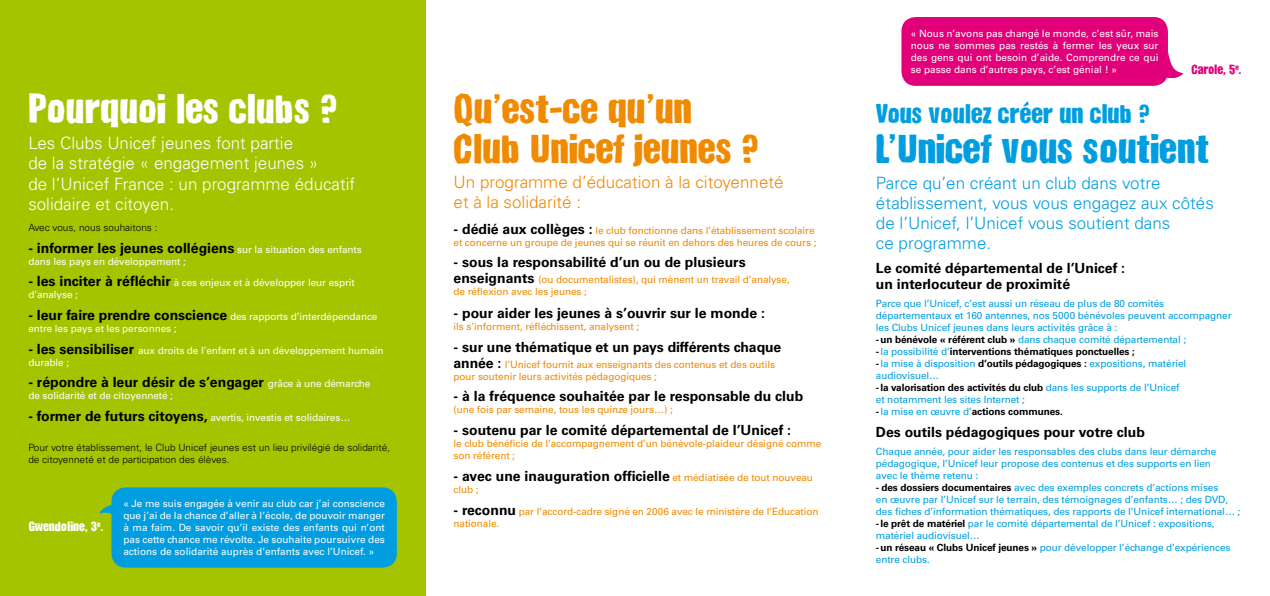
<style>
.page{position:relative;width:1270px;height:596px;background:#fff}
.page>*{position:absolute;margin:0;border:0;box-sizing:border-box;transform-origin:0 0}
.t1{font:40px/40px "Unicef Cutout";color:#f08a00}
.t2{font:40px "Unicef Cutout";color:#009ee0}
.t3{font:40px "Unicef Cutout";color:#fff}
.t4{font:26px "Unicef Cutout";color:#009ee0}
.t5{font:300 17px/20.4px "Univers";color:#fff}
.t6{font:300 17px/20px "Univers";color:#009ee0}
.t7{font:300 17px/20px "Univers";color:#f08a00}
.t8{font:700 14px/16px "Univers";color:#000}
.t9{font:13px "Unicef Cutout";color:#fff}
.t10{font:13px "Unicef Cutout";color:#e2007a}
.t11{font:10px/12px "Univers";letter-spacing:-.01em;color:#009ee0}
.t12{font:10px/12px "Univers";letter-spacing:-.01em;color:#fff}
.t13{font:10px/12px "Univers";letter-spacing:-.01em;color:#f08a00}
.t14{font:300 10px/12px "Univers";color:#000}
.s1{font-weight:400;font-size:10px;color:#fff}
.s2{font-weight:700;font-size:14px;color:#000}
.s3{font-weight:400;font-size:10px;color:#f08a00}
.s4{font-weight:700;color:#000}
</style>
<div class="page">
<div style="left:0;top:0;width:425px;height:595px;background:#a4c400"></div>
<svg style="left:99px;top:505px;width:12px;height:9px"></svg>
<div style="left:111px;top:487px;width:286px;height:80px;background:#009ee0;border-radius:14px"></div>
<svg style="left:1167px;top:52px;width:16px;height:27px"></svg>
<div style="left:901px;top:17px;width:267px;height:69px;background:#e2007a;border-radius:14px"></div>
<h1 class="t3" style="left:28px;top:85px;width:312px">Pourquoi les clubs ?</h1>
<h3 class="t5" style="left:28px;top:133px;width:328px">Les Clubs Unicef jeunes font partie<br>de la stratégie « engagement jeunes »<br>de l’Unicef France : un programme éducatif solidaire et citoyen.</h3>
<p class="t14" style="left:28px;top:221px;width:131px">Avec vous, nous souhaitons :</p>
<h3 class="t8" style="left:28px;top:239px;width:335px">- informer les jeunes collégiens <span class="s1">sur la situation des enfants</span></h3>
<p class="t12" style="left:28px;top:255px;width:159px">dans les pays en développement ;</p>
<p class="t12" style="left:28px;top:276px;width:328px"><span class="s2">- les inciter à réfléchir</span> à ces enjeux et à développer leur esprit d’analyse ;</p>
<p class="t12" style="left:28px;top:310px;width:351px"><span class="s2">- leur faire prendre conscience</span> des rapports d’interdépendance entre les pays et les personnes ;</p>
<p class="t12" style="left:28px;top:344px;width:357px"><span class="s2">- les sensibiliser</span> aux droits de l’enfant et à un développement humain durable ;</p>
<h3 class="t8" style="left:28px;top:374px;width:344px">- répondre à leur désir de s’engager <span class="s1">grâce à une démarche</span></h3>
<p class="t12" style="left:28px;top:389px;width:146px">de solidarité et de citoyenneté ;</p>
<p class="t12" style="left:28px;top:411px;width:323px"><span class="s2">- former de futurs citoyens,</span> avertis, investis et solidaires…</p>
<p class="t14" style="left:28px;top:441px;width:363px">Pour votre établissement, le Club Unicef jeunes est un lieu privilégié de solidarité, de citoyenneté et de participation des élèves.</p>
<h3 class="t9" style="left:29px;top:518px;width:76px">Gwendoline, 3<sup>e</sup>.</h3>
<p class="t12" style="left:123px;top:497px;width:263px;text-align:justify">« Je me suis engagée à venir au club car j’ai conscience que j’ai de la chance d’aller à l’école, de pouvoir manger à ma faim. De savoir qu’il existe des enfants qui n’ont pas cette chance me révolte. Je souhaite poursuivre des actions de solidarité auprès d’enfants avec l’Unicef. »</p>
<h1 class="t1" style="left:454px;top:87px;width:308px">Qu’est-ce qu’un<br>Club Unicef jeunes ?</h1>
<h3 class="t7" style="left:454px;top:172px;width:331px">Un programme d’éducation à la citoyenneté et à la solidarité :</h3>
<p class="t13" style="left:454px;top:224px;width:364px"><span class="s2">- dédié aux collèges :</span> le club fonctionne dans l’établissement scolaire et concerne un groupe de jeunes qui se réunit en dehors des heures de cours ;</p>
<h3 class="t8" style="left:454px;top:254px;width:294px">- sous la responsabilité d’un ou de plusieurs</h3>
<p class="t13" style="left:454px;top:274px;width:338px"><span class="s2">enseignants</span> (ou documentalistes), qui mènent un travail d’analyse, de réflexion avec les jeunes ;</p>
<h3 class="t8" style="left:454px;top:305px;width:313px">- pour aider les jeunes à s’ouvrir sur le monde :</h3>
<p class="t13" style="left:454px;top:320px;width:187px">ils s’informent, réfléchissent, analysent ;</p>
<h3 class="t8" style="left:454px;top:338px;width:329px">- sur une thématique et un pays différents chaque</h3>
<p class="t13" style="left:454px;top:358px;width:323px"><span class="s2">année :</span> l’Unicef fournit aux enseignants des contenus et des outils pour soutenir leurs activités pédagogiques ;</p>
<h3 class="t8" style="left:454px;top:388px;width:351px">- à la fréquence souhaitée par le responsable du club</h3>
<p class="t13" style="left:454px;top:403px;width:221px">(une fois par semaine, tous les quinze jours…) ;</p>
<h3 class="t8" style="left:454px;top:422px;width:339px">- soutenu par le comité départemental de l’Unicef :</h3>
<p class="t13" style="left:454px;top:437px;width:369px">le club bénéficie de l’accompagnement d’un bénévole-plaideur désigné comme son référent ;</p>
<h3 class="t8" style="left:454px;top:467px;width:361px">- avec une inauguration officielle <span class="s3">et médiatisée de tout nouveau</span></h3>
<p class="t13" style="left:454px;top:483px;width:27px">club ;</p>
<p class="t13" style="left:454px;top:504px;width:366px"><span class="s2">- reconnu</span> par l’accord-cadre signé en 2006 avec le ministère de l’Education nationale.</p>
<p class="t12" style="left:911px;top:28px;width:249px;text-align:justify">« Nous n’avons pas changé le monde, c’est sûr, mais nous ne sommes pas restés à fermer les yeux sur des gens qui ont besoin d’aide. Comprendre ce qui se passe dans d’autres pays, c’est génial ! »</p>
<h3 class="t10" style="left:1191px;top:62px;width:52px">Carole, 5<sup>e</sup>.</h3>
<h2 class="t4" style="left:876px;top:98px;width:277px">Vous voulez créer un club ?</h2>
<h1 class="t2" style="left:876px;top:125px;width:335px">L’Unicef vous soutient</h1>
<h3 class="t6" style="left:876px;top:172px;width:339px">Parce qu’en créant un club dans votre établissement, vous vous engagez aux côtés de l’Unicef, l’Unicef vous soutient dans<br>ce programme.</h3>
<h3 class="t8" style="left:876px;top:260px;width:251px">Le comité départemental de l’Unicef : un interlocuteur de proximité</h3>
<p class="t11" style="left:876px;top:297px;width:357px">Parce que l’Unicef, c’est aussi un réseau de plus de 80 comités départementaux et 160 antennes, nos 5000 bénévoles peuvent accompagner les Clubs Unicef jeunes dans leurs activités grâce à :<br><span class="s4">-un bénévole « référent club »</span> dans chaque comité départemental ;<br><span class="s4">-</span>la possibilité d’<span class="s4">interventions thématiques ponctuelles ;<br>-</span>la mise à disposition <span class="s4">d’outils pédagogiques :</span> expositions, matériel audiovisuel…<br><span class="s4">-la valorisation des activités du club</span> dans les supports de l’Unicef<br>et notamment les sites Internet ;<br><span class="s4">-</span>la mise en œuvre d’<span class="s4">actions communes.</span></p>
<h3 class="t8" style="left:876px;top:424px;width:270px">Des outils pédagogiques pour votre club</h3>
<p class="t11" style="left:876px;top:445px;width:342px">Chaque année, pour aider les responsables des clubs dans leur démarche pédagogique, l’Unicef leur propose des contenus et des supports en lien avec le thème retenu :</p>
<p class="t11" style="left:876px;top:481px;width:366px"><span class="s4">- des dossiers documentaires</span> avec des exemples concrets d’actions mises<br>en œuvre par l’Unicef sur le terrain, des témoignages d’enfants… ; des DVD, des fiches d’information thématiques, des rapports de l’Unicef international… ; <span class="s4">-le prêt de matériel</span> par le comité départemental de l’Unicef : expositions, matériel audiovisuel…<br><span class="s4">-un réseau « Clubs Unicef jeunes »</span> pour développer l’échange d’expériences entre clubs.</p>
</div>
